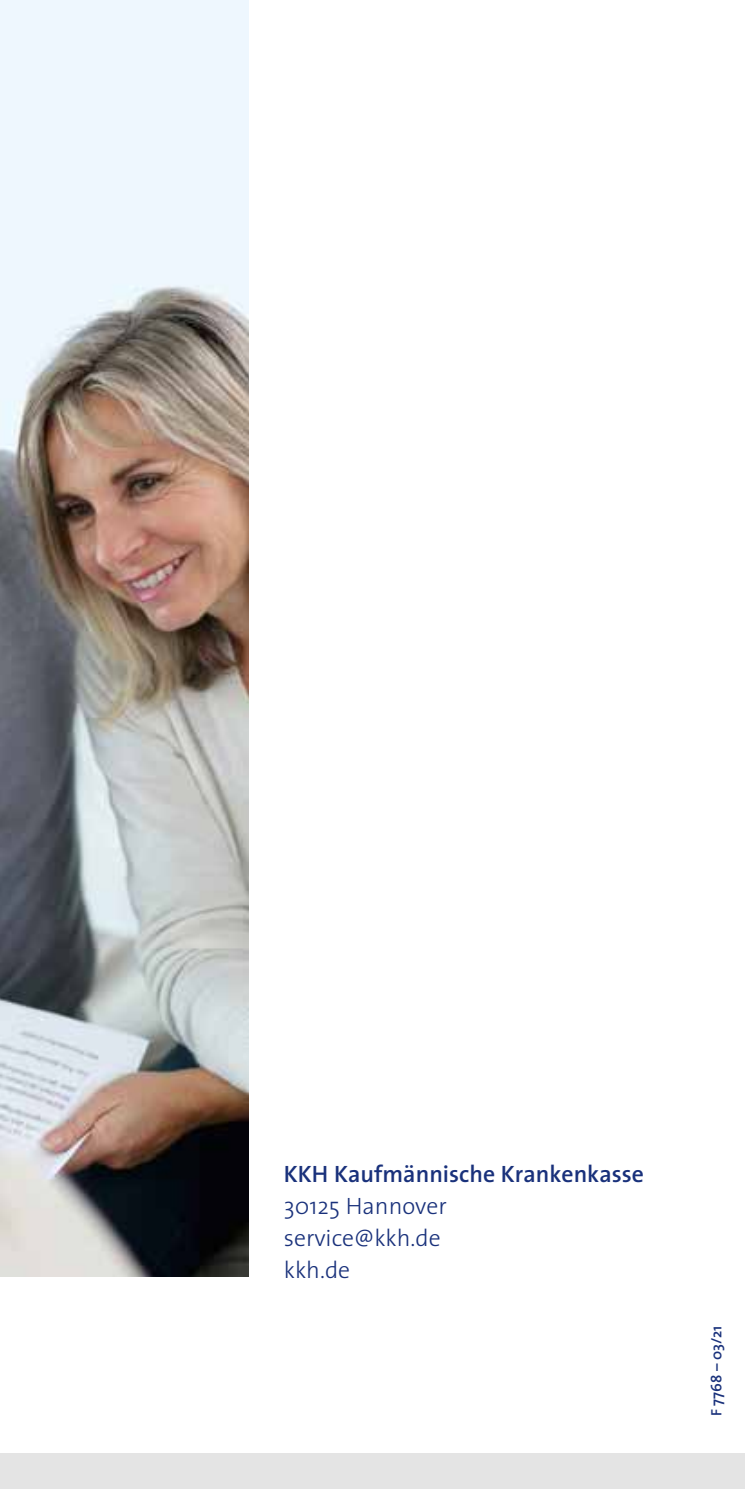
<style>
.page{position:relative;width:745px;height:1489px;background:#fff}
.page>*{position:absolute;margin:0;border:0;box-sizing:border-box;transform-origin:0 0}
.t1{font:300 23.75px/32px "The Sans";color:#19317b}
.t2{font:600 23.75px "The Sans";color:#19317b}
.t3{font:600 15px "The Sans";color:#19317b}
</style>
<div class="page">
<div style="left:0;top:1453px;width:744px;height:35px;background:#e4e4e4"></div>
<img style="left:0;top:0;width:248px;height:1276px">
<p class="t2" style="left:283px;top:1154px;width:361px">KKH Kaufmännische Krankenkasse</p>
<p class="t1" style="left:283px;top:1189px;width:164px">30125 Hannover service@kkh.de kkh.de</p>
<p class="t3" style="left:703px;top:1416px;width:92px;rotate:-90deg">F 7768 – 03/21</p>
</div>
